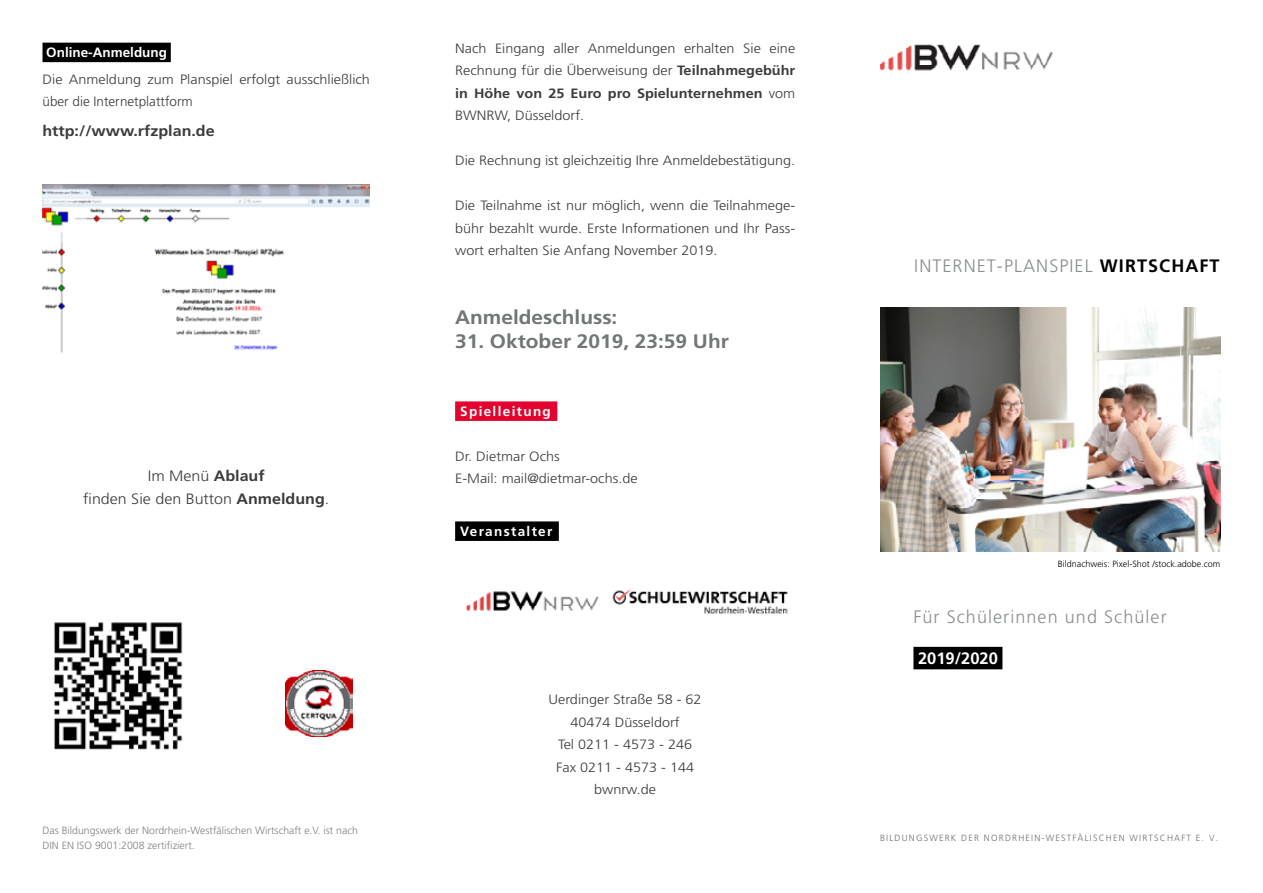
<style>
.page{position:relative;width:1263px;height:893px;background:#fff}
.page>*{position:absolute;margin:0;border:0;box-sizing:border-box;transform-origin:0 0}
.Fließtext{font:700 19.5px "Frutiger LT Std";color:#727676;scale:1.07 1}
.t1{font:300 18px "Frutiger LT Std";letter-spacing:.06em;color:#8a8e8e}
.Fließtext-2{font:700 16.5px "Frutiger LT Std";color:#fff}
.Fließtext-3{font:300 15px "Frutiger LT Std";color:#3c3c3b;scale:1.07 1}
.Fließtext-4{font:700 15px "Frutiger LT Std";color:#3c3c3b;scale:1.07 1}
.Fließtext-5{font:300 13.5px/22.5px "Frutiger LT Std";color:#3c3c3b;text-align:justify;scale:1.07 1}
.Schwarz-hinterlegt{font:700 13.5px "Frutiger LT Std";letter-spacing:.1em;color:#fff}
.Fließtext-6{font:700 13.5px "Frutiger LT Std";color:#fff}
.t2{font:300 10.5px/15px "Frutiger LT Std";color:#818080}
.t3{font:300 9px "Frutiger LT Std";letter-spacing:.13em;color:#706f6f}
.t4{font:300 9px "Frutiger LT Std";color:#000}
.s1{font-weight:700}
.s2{font-weight:700;color:#000}
</style>
<div class="page">
<img style="left:880px;top:44px;width:173px;height:27px">
<div style="left:913px;top:647px;width:89px;height:22px;background:#000"></div>
<img style="left:880px;top:307px;width:340px;height:245px">
<div style="left:455px;top:401px;width:102px;height:20px;background:#e4032e"></div>
<div style="left:455px;top:521px;width:104px;height:20px;background:#000"></div>
<img style="left:465px;top:591px;width:134px;height:20px">
<div style="left:43px;top:43px;width:128px;height:19px;background:#000"></div>
<img style="left:54px;top:622px;width:129px;height:128px">
<img style="left:43px;top:185px;width:327px;height:168px">
<img style="left:612px;top:589px;width:176px;height:25px">
<img style="left:286px;top:670px;width:66px;height:67px">
<p class="Fließtext-6" style="left:46px;top:44px;width:122px">Online-Anmeldung</p>
<p class="Fließtext-5" style="left:43px;top:68px;width:308px">Die Anmeldung zum Planspiel erfolgt ausschließlich über die Internetplattform</p>
<p class="Fließtext-4" style="left:43px;top:122px;width:162px">http://www.rfzplan.de</p>
<p class="Fließtext-3" style="left:148px;top:467px;width:111px">Im Menü <span class="s1">Ablauf</span></p>
<p class="Fließtext-3" style="left:83px;top:490px;width:232px">finden Sie den Button <span class="s1">Anmeldung</span>.</p>
<p class="t2" style="left:43px;top:823px;width:317px">Das Bildungswerk der Nordrhein-Westfälischen Wirtschaft e.V. ist nach<br>DIN EN ISO 9001:2008 zertifiziert.</p>
<p class="Fließtext-5" style="left:455px;top:37px;width:319px">Nach Eingang aller Anmeldungen erhalten Sie eine Rechnung für die Überweisung der <span class="s1">Teilnahmegebühr in Höhe von 25 Euro pro Spielunternehmen</span> vom BWNRW, Düsseldorf.</p>
<p class="Fließtext-5" style="left:455px;top:149px;width:319px">Die Rechnung ist gleichzeitig Ihre Anmeldebestätigung.</p>
<p class="Fließtext-5" style="left:455px;top:194px;width:319px">Die Teilnahme ist nur möglich, wenn die Teilnahmege&shy;bühr bezahlt wurde. Erste Informationen und Ihr Pass&shy;wort erhalten Sie Anfang November 2019.</p>
<p class="Fließtext" style="left:455px;top:306px;width:153px">Anmeldeschluss:</p>
<p class="Fließtext" style="left:455px;top:330px;width:257px">31. Oktober 2019, 23:59 Uhr</p>
<p class="Schwarz-hinterlegt" style="left:460px;top:403px;width:92px">Spielleitung</p>
<p class="Fließtext-5" style="left:455px;top:445px;width:99px">Dr. Dietmar Ochs</p>
<p class="Fließtext-5" style="left:455px;top:467px;width:172px">E-Mail: mail@dietmar-ochs.de</p>
<p class="Schwarz-hinterlegt" style="left:460px;top:523px;width:94px">Veranstalter</p>
<p class="Fließtext-5" style="left:549px;top:689px;width:145px">Uerdinger Straße 58 - 62</p>
<p class="Fließtext-5" style="left:570px;top:711px;width:104px">40474 Düsseldorf</p>
<p class="Fließtext-5" style="left:558px;top:734px;width:127px">Tel 0211 - 4573 - 246</p>
<p class="Fließtext-5" style="left:556px;top:756px;width:131px">Fax 0211 - 4573 - 144</p>
<p class="Fließtext-5" style="left:594px;top:779px;width:59px">bwnrw.de</p>
<p class="t1" style="left:914px;top:255px;width:307px">INTERNET-PLANSPIEL <span class="s2">WIRTSCHAFT</span></p>
<p class="t4" style="left:1058px;top:558px;width:164px">Bildnachweis: Pixel-Shot /stock.adobe.com</p>
<p class="t1" style="left:913px;top:606px;width:255px">Für Schülerinnen und Schüler</p>
<p class="Fließtext-2" style="left:918px;top:649px;width:81px">2019/2020</p>
<p class="t3" style="left:880px;top:833px;width:340px">BILDUNGSWERK DER NORDRHEIN-WESTFÄLISCHEN WIRTSCHAFT E. V.</p>
</div>
